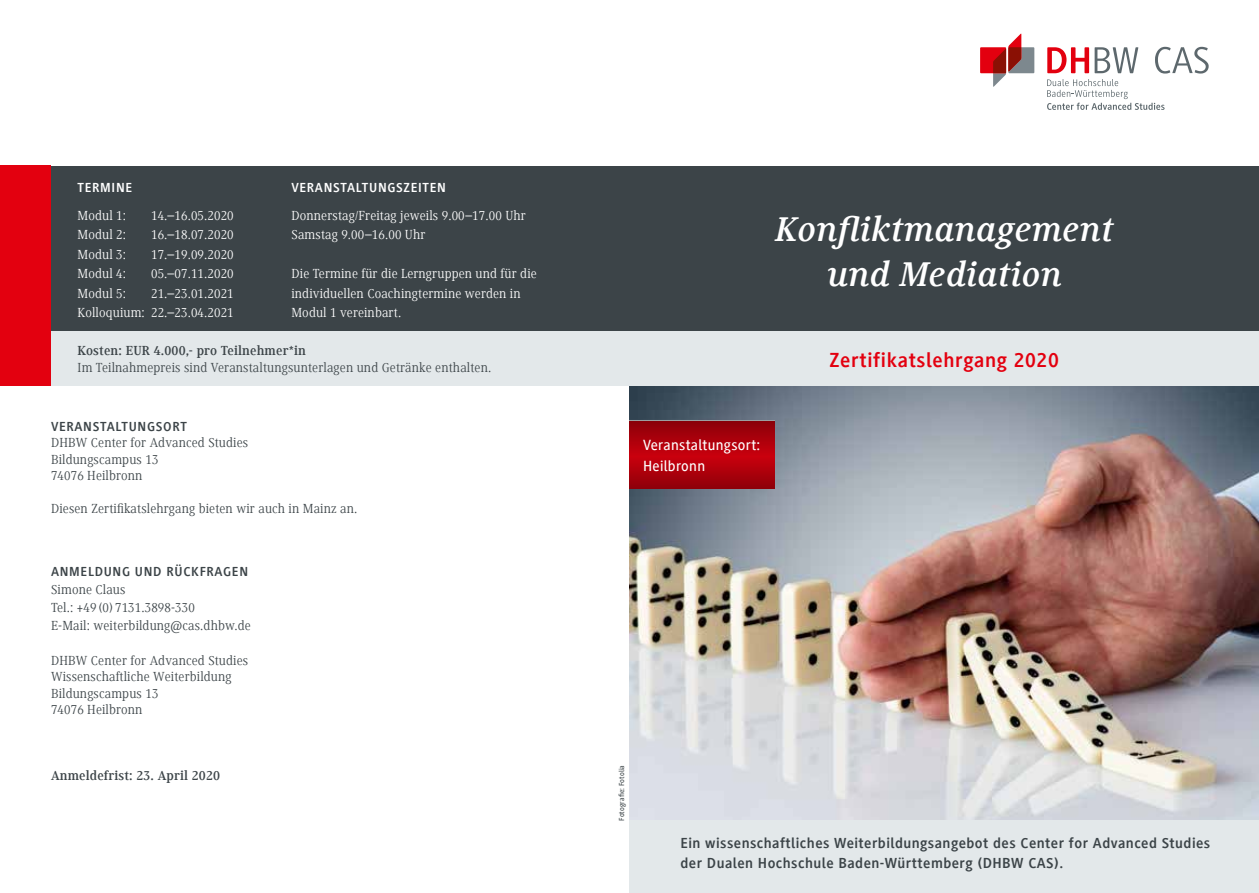
<style>
.page{position:relative;width:1259px;height:893px;background:#fff}
.page>*{position:absolute;margin:0;border:0;box-sizing:border-box;transform-origin:0 0}
.t1{font:italic 700 35.25px/45px "Generis Serif Com";letter-spacing:.01em;color:#fff;text-align:center}
.t2{font:700 21px "Generis Sans Com";letter-spacing:.03em;color:#e3000f}
.t3{font:500 15.15px/20.2px "Generis Sans Com";letter-spacing:.02em;color:#fff}
.t4{font:700 15px/19.5px "Generis Sans Com";letter-spacing:.03em;color:#3c4448}
.t5{font:13.5px/16.5px "Generis Serif Com";letter-spacing:.01em;color:#3c4448}
.t6{font:13.5px/19.5px "Generis Serif Com";letter-spacing:.01em;color:#fff}
.t7{font:700 13.5px "Generis Serif Com";letter-spacing:.01em;color:#3c4448}
.t8{font:700 13.5px "Generis Sans Com";letter-spacing:.05em;color:#fff}
.t9{font:700 13.5px "Generis Simple Com";letter-spacing:.05em;color:#3c4448}
.t10{font:700 13.5px "Generis Sans Com";letter-spacing:.05em;color:#3c4448}
.t11{font:500 7.5px "Generis Sans Com";letter-spacing:.01em;color:#3c4448}
</style>
<div class="page">
<div style="left:51px;top:166px;width:1208px;height:166px;background:#3c4448"></div>
<img style="left:629px;top:386px;width:630px;height:435px">
<div style="left:0;top:166px;width:51px;height:220px;background:#e3000f"></div>
<div style="left:51px;top:332px;width:1208px;height:54px;background:#e3e8ea"></div>
<div style="left:629px;top:821px;width:630px;height:72px;background:#e3e8ea"></div>
<div style="left:980px;top:47px;width:26px;height:26px;background:#e3000f"></div>
<svg style="left:993px;top:34px;width:41px;height:53px"></svg>
<svg style="left:1047px;top:47px;width:161px;height:63px"></svg>
<svg style="left:629px;top:421px;width:146px;height:68px"></svg>
<p class="t8" style="left:78px;top:180px;width:56px">TERMINE</p>
<p class="t6" style="left:78px;top:205px;width:50px">Modul 1:</p>
<p class="t6" style="left:151px;top:205px;width:84px">14.–16.05.2020</p>
<p class="t6" style="left:78px;top:225px;width:50px">Modul 2:</p>
<p class="t6" style="left:151px;top:225px;width:84px">16.–18.07.2020</p>
<p class="t6" style="left:78px;top:244px;width:50px">Modul 3:</p>
<p class="t6" style="left:151px;top:244px;width:84px">17.–19.09.2020</p>
<p class="t6" style="left:78px;top:264px;width:50px">Modul 4:</p>
<p class="t6" style="left:151px;top:264px;width:84px">05.–07.11.2020</p>
<p class="t6" style="left:78px;top:283px;width:50px">Modul 5:</p>
<p class="t6" style="left:78px;top:283px;width:158px;text-align:right">21.–23.01.2021<br>Kolloquium: 22.–23.04.2021</p>
<p class="t8" style="left:291px;top:180px;width:156px">VERANSTALTUNGSZEITEN</p>
<p class="t6" style="left:291px;top:205px;width:236px">Donnerstag/Freitag jeweils 9.00–17.00 Uhr<br>Samstag 9.00–16.00 Uhr</p>
<p class="t6" style="left:291px;top:264px;width:247px">Die Termine für die Lerngruppen und für die individuellen Coachingtermine werden in<br>Modul 1 vereinbart.</p>
<h1 class="t1" style="left:776px;top:207px;width:340px">Konfliktmanagement und Mediation</h1>
<p class="t7" style="left:78px;top:343px;width:230px">Kosten: EUR 4.000,- pro Teilnehmer*in</p>
<p class="t5" style="left:78px;top:359px;width:415px">Im Teilnahmepreis sind Veranstaltungsunterlagen und Getränke enthalten.</p>
<h2 class="t2" style="left:829px;top:348px;width:231px">Zertifikatslehrgang 2020</h2>
<p class="t10" style="left:51px;top:419px;width:137px">VERANSTALTUNGSORT</p>
<p class="t5" style="left:51px;top:435px;width:199px">DHBW Center for Advanced Studies<br>Bildungscampus 13<br>74076 Heilbronn</p>
<p class="t5" style="left:51px;top:501px;width:308px">Diesen Zertifikatslehrgang bieten wir auch in Mainz an.</p>
<p class="t9" style="left:51px;top:564px;width:199px">ANMELDUNG UND RÜCKFRAGEN</p>
<p class="t5" style="left:51px;top:581px;width:201px;line-height:18px">Simone Claus<br>Tel.: +49 (0) 7131.3898-330<br>E-Mail: weiterbildung@cas.dhbw.de</p>
<p class="t5" style="left:51px;top:652px;width:199px">DHBW Center for Advanced Studies<br>Wissenschaftliche Weiterbildung<br>Bildungscampus 13<br>74076 Heilbronn</p>
<p class="t7" style="left:51px;top:768px;width:171px">Anmeldefrist: 23. April 2020</p>
<p class="t3" style="left:643px;top:435px;width:119px">Veranstaltungsort:<br>Heilbronn</p>
<p class="t11" style="left:617px;top:821px;width:57px;rotate:-90deg">Fotografie: Fotolia</p>
<p class="t4" style="left:680px;top:834px;width:531px">Ein wissenschaftliches Weiterbildungsangebot des Center for Advanced Studies der Dualen Hochschule Baden-Württemberg (DHBW CAS).</p>
</div>
